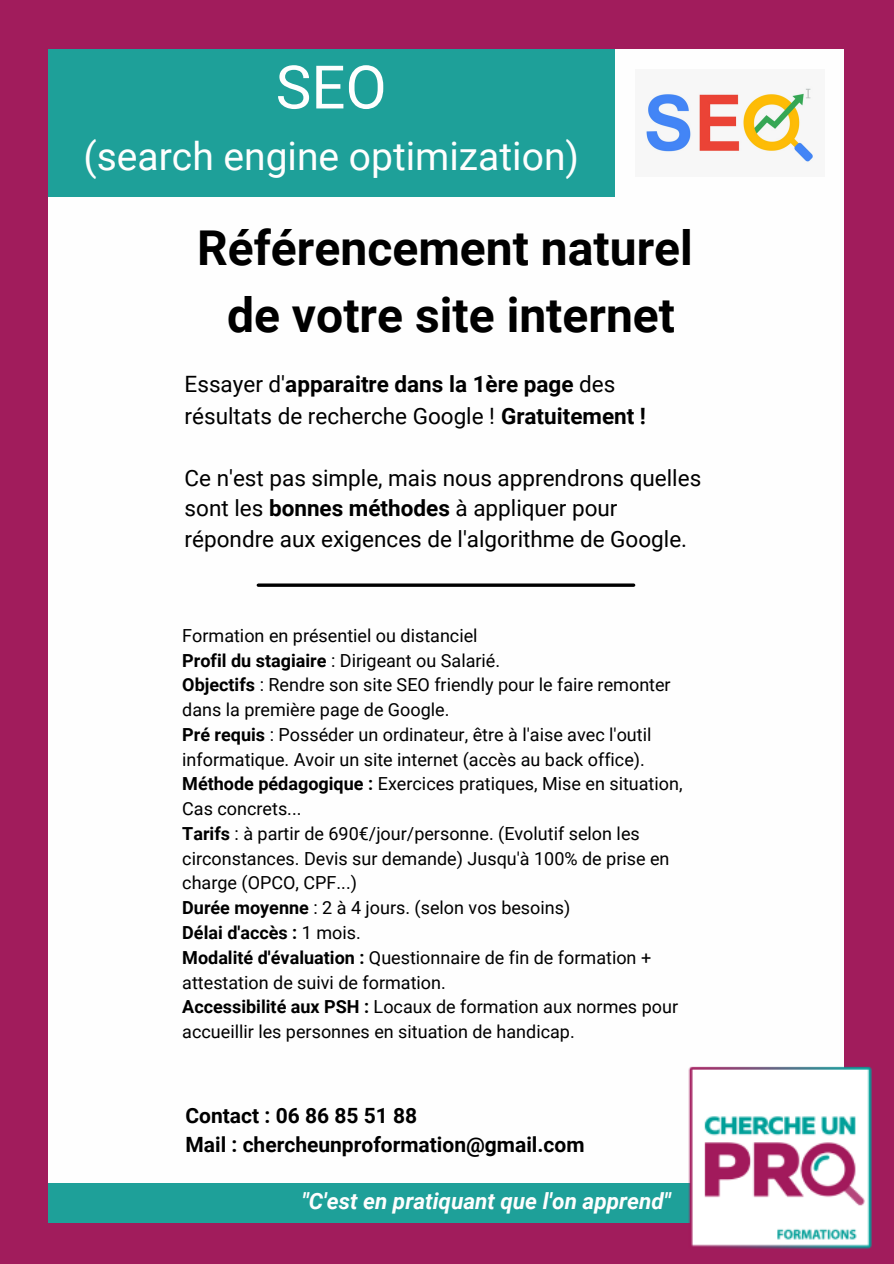
<style>
.page{position:relative;width:894px;height:1264px;background:#fff}
.page>*{position:absolute;margin:0;border:0;box-sizing:border-box;transform-origin:0 0}
.t1{font:60px "Roboto";color:#fefefe}
.t2{font:700 48px/66.3px "Roboto";color:#000;text-align:center}
.t3{font:39px "Roboto";color:#fefefe}
.t4{font:22.5px/30.3px "Roboto";color:#000}
.t5{font:italic 700 22.5px "Roboto";color:#fefefe}
.t6{font:700 21px/29.2px "Roboto";color:#000}
.t7{font:18px/24.8px "Roboto";color:#000}
.t8{font:700 18px "Roboto";color:#000}
.s1{font-weight:700}
.s2{font-weight:400}
</style>
<div class="page">
<div style="left:0;top:0;width:893px;height:1263px;background:#a11c5c"></div>
<div style="left:48px;top:49px;width:795px;height:1164px;background:#fefefe"></div>
<div style="left:48px;top:49px;width:566px;height:147px;background:#1ea099"></div>
<div style="left:48px;top:1182px;width:795px;height:40px;background:#1ea099"></div>
<img style="left:679px;top:1052px;width:193px;height:197px">
<svg style="left:258px;top:583px;width:375px;height:4px"></svg>
<img style="left:646px;top:88px;width:167px;height:74px">
<p class="t1" style="left:275px;top:53px;width:112px">SEO</p>
<p class="t3" style="left:83px;top:134px;width:497px">(search engine optimization)</p>
<h3 class="t2" style="left:197px;top:216px;width:497px">Référencement naturel de votre site internet</h3>
<h1 class="t4" style="left:184px;top:369px;width:463px;line-height:31.5px">Essayer d'<span class="s1">apparaitre dans la 1ère page</span> des résultats de recherche Google ! <span class="s1">Gratuitement !</span></h1>
<h4 class="t4" style="left:184px;top:463px;width:518px">Ce n'est pas simple, mais nous apprendrons quelles sont les <span class="s1">bonnes méthodes</span> à appliquer pour répondre aux exigences de l'algorithme de Google.</h4>
<h4 class="t7" style="left:182px;top:623px;width:297px">Formation en présentiel ou distanciel</h4>
<p class="t7" style="left:182px;top:648px;width:319px"><span class="s1">Profil du stagiaire</span> : Dirigeant ou Salarié.</p>
<p class="t7" style="left:182px;top:673px;width:490px"><span class="s1">Objectifs</span> : Rendre son site SEO friendly pour le faire remonter dans la première page de Google.</p>
<p class="t7" style="left:182px;top:722px;width:470px"><span class="s1">Pré requis</span> : Posséder un ordinateur, être à l'aise avec l'outil informatique. Avoir un site internet (accès au back office).</p>
<p class="t7" style="left:182px;top:772px;width:501px"><span class="s1">Méthode pédagogique :</span> Exercices pratiques, Mise en situation,<br>Cas concrets...</p>
<p class="t7" style="left:182px;top:821px;width:488px"><span class="s1">Tarifs</span> : à partir de 690€/jour/personne. (Evolutif selon les circonstances. Devis sur demande) Jusqu'à 100% de prise en charge (OPCO, CPF...)</p>
<p class="t7" style="left:182px;top:895px;width:389px"><span class="s1">Durée moyenne</span> : 2 à 4 jours. (selon vos besoins)</p>
<p class="t8" style="left:182px;top:922px;width:180px">Délai d'accès : <span class="s2">1 mois.</span></p>
<p class="t7" style="left:182px;top:945px;width:470px"><span class="s1">Modalité d'évaluation :</span> Questionnaire de fin de formation + attestation de suivi de formation.</p>
<p class="t7" style="left:182px;top:994px;width:497px"><span class="s1">Accessibilité aux PSH :</span> Locaux de formation aux normes pour accueillir les personnes en situation de handicap.</p>
<h3 class="t6" style="left:185px;top:1101px;width:400px">Contact : 06 86 85 51 88<br>Mail : chercheunproformation@gmail.com</h3>
<p class="t5" style="left:302px;top:1188px;width:370px">"C'est en pratiquant que l'on apprend"</p>
</div>
